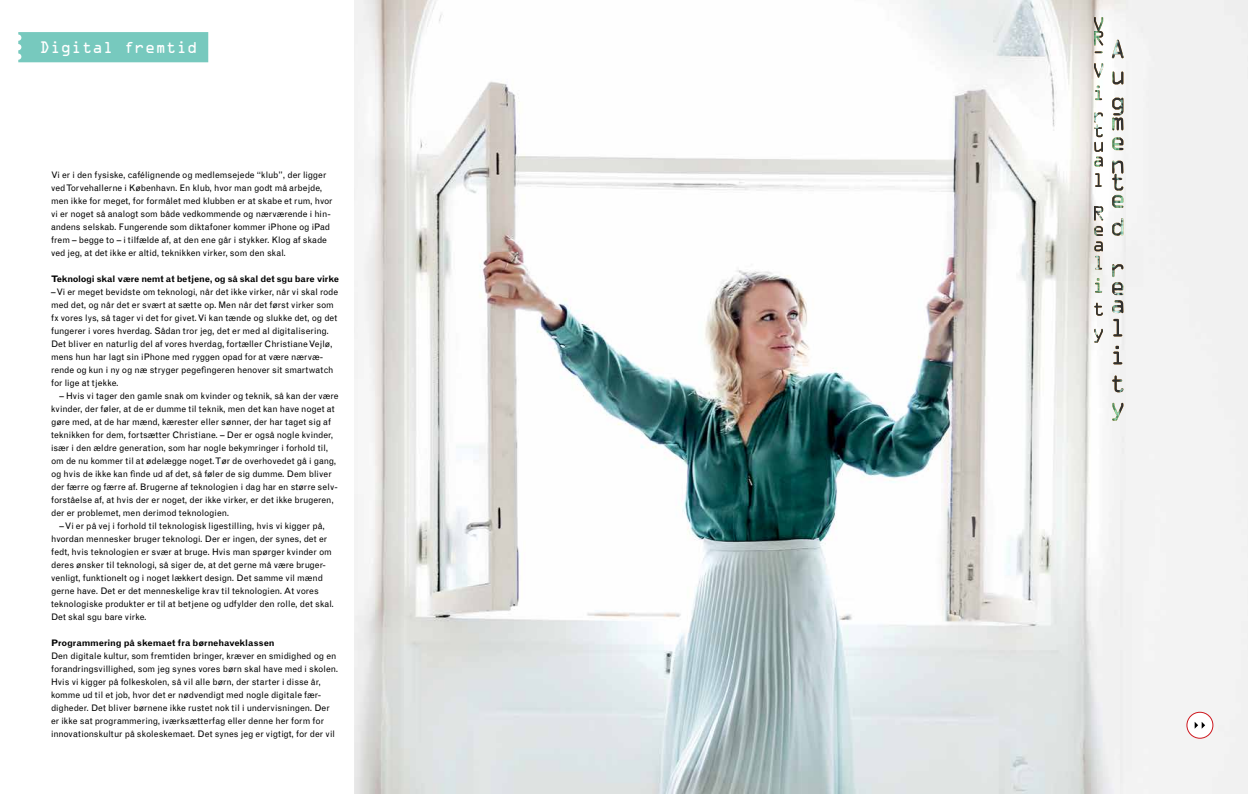
<style>
.page{position:relative;width:1248px;height:794px;background:#fff}
.page>*{position:absolute;margin:0;border:0;box-sizing:border-box;transform-origin:0 0}
.t1{font:15px "OCRA Std";letter-spacing:-.02em;color:#fff}
.t2{font:9px/13px "Grotesque";color:#000}
.t3{font:700 9px "Grotesque";letter-spacing:-.01em;color:#000}
</style>
<div class="page">
<img style="left:354px;top:0;width:893px;height:794px">
<div style="left:18px;top:32px;width:190px;height:30px;background:#77c9be"></div>
<img style="left:1094px;top:329px;width:8px;height:14px">
<svg style="left:1094px;top:303px;width:8px;height:13px"></svg>
<img style="left:1094px;top:278px;width:7px;height:15px">
<svg style="left:1094px;top:226px;width:8px;height:43px"></svg>
<img style="left:1093px;top:206px;width:10px;height:14px">
<img style="left:1094px;top:173px;width:7px;height:14px">
<svg style="left:1094px;top:112px;width:8px;height:55px"></svg>
<img style="left:1094px;top:86px;width:7px;height:14px">
<img style="left:1093px;top:63px;width:10px;height:15px">
<svg style="left:1094px;top:51px;width:8px;height:2px"></svg>
<svg style="left:1093px;top:17px;width:10px;height:28px"></svg>
<img style="left:1111px;top:403px;width:12px;height:17px">
<img style="left:1111px;top:375px;width:12px;height:17px">
<img style="left:1113px;top:346px;width:9px;height:18px">
<img style="left:1113px;top:319px;width:9px;height:17px">
<svg style="left:1111px;top:264px;width:12px;height:49px"></svg>
<img style="left:1111px;top:218px;width:12px;height:18px">
<svg style="left:1111px;top:161px;width:12px;height:47px"></svg>
<svg style="left:1111px;top:137px;width:12px;height:13px"></svg>
<svg style="left:1111px;top:115px;width:12px;height:15px"></svg>
<img style="left:1111px;top:98px;width:12px;height:17px">
<svg style="left:1111px;top:72px;width:12px;height:12px"></svg>
<img style="left:1111px;top:40px;width:12px;height:18px">
<div style="left:1186px;top:712px;width:26px;height:26px;background:#fff;border-radius:50%"></div>
<div style="left:1186px;top:711px;width:27px;height:27px;border:1px solid #ce171e;border-radius:50%"></div>
<svg style="left:1194px;top:722px;width:10px;height:6px"></svg>
<h1 class="t1" style="left:40px;top:41px;width:160px">Digital fremtid</h1>
<p class="t2" style="left:51px;top:168px;width:283px">Vi er i den fysiske, cafélignende og medlemsejede “klub”, der ligger ved Torvehallerne i København. En klub, hvor man godt må arbejde, men ikke for meget, for formålet med klubben er at skabe et rum, hvor vi er noget så analogt som både vedkommende og nærværende i hin&shy;andens selskab. Fungerende som diktafoner kommer iPhone og iPad frem – begge to – i tilfælde af, at den ene går i stykker. Klog af skade ved jeg, at det ikke er altid, teknikken virker, som den skal.</p>
<p class="t3" style="left:51px;top:273px;width:289px">Teknologi skal være nemt at betjene, og så skal det sgu bare virke</p>
<p class="t2" style="left:51px;top:285px;width:289px">– Vi er meget bevidste om teknologi, når det ikke virker, når vi skal rode med det, og når det er svært at sætte op. Men når det først virker som fx vores lys, så tager vi det for givet. Vi kan tænde og slukke det, og det fungerer i vores hverdag. Sådan tror jeg, det er med al digitalisering.<br>Det bliver en naturlig del af vores hverdag, fortæller Christiane Vejlø, mens hun har lagt sin iPhone med ryggen opad for at være nærvæ&shy;rende og kun i ny og næ stryger pegefingeren henover sit smartwatch for lige at tjekke.</p>
<p class="t2" style="left:51px;top:389px;width:289px;text-indent:9px">– Hvis vi tager den gamle snak om kvinder og teknik, så kan der være kvinder, der føler, at de er dumme til teknik, men det kan have noget at gøre med, at de har mænd, kærester eller sønner, der har taget sig af teknikken for dem, fortsætter Christiane. – Der er også nogle kvinder, især i den ældre generation, som har nogle bekymringer i forhold til, om de nu kommer til at ødelægge noget. Tør de overhovedet gå i gang, og hvis de ikke kan finde ud af det, så føler de sig dumme. Dem bliver der færre og færre af. Brugerne af teknologien i dag har en større selv&shy;forståelse af, at hvis der er noget, der ikke virker, er det ikke brugeren, der er problemet, men derimod teknologien.</p>
<p class="t2" style="left:51px;top:519px;width:284px;text-indent:9px">– Vi er på vej i forhold til teknologisk ligestilling, hvis vi kigger på, hvordan mennesker bruger teknologi. Der er ingen, der synes, det er fedt, hvis teknologien er svær at bruge. Hvis man spørger kvinder om deres ønsker til teknologi, så siger de, at det gerne må være bruger&shy;venligt, funktionelt og i noget lækkert design. Det samme vil mænd gerne have. Det er det menneskelige krav til teknologien. At vores teknologiske produkter er til at betjene og udfylder den rolle, det skal.<br>Det skal sgu bare virke.</p>
<p class="t3" style="left:51px;top:637px;width:225px">Programmering på skemaet fra børnehaveklassen</p>
<p class="t2" style="left:51px;top:649px;width:289px">Den digitale kultur, som fremtiden bringer, kræver en smidighed og en forandringsvillighed, som jeg synes vores børn skal have med i skolen.<br>Hvis vi kigger på folkeskolen, så vil alle børn, der starter i disse år, komme ud til et job, hvor det er nødvendigt med nogle digitale fær&shy;digheder. Det bliver børnene ikke rustet nok til i undervisningen. Der er ikke sat programmering, iværksætterfag eller denne her form for innovationskultur på skoleskemaet. Det synes jeg er vigtigt, for der vil</p>
</div>
